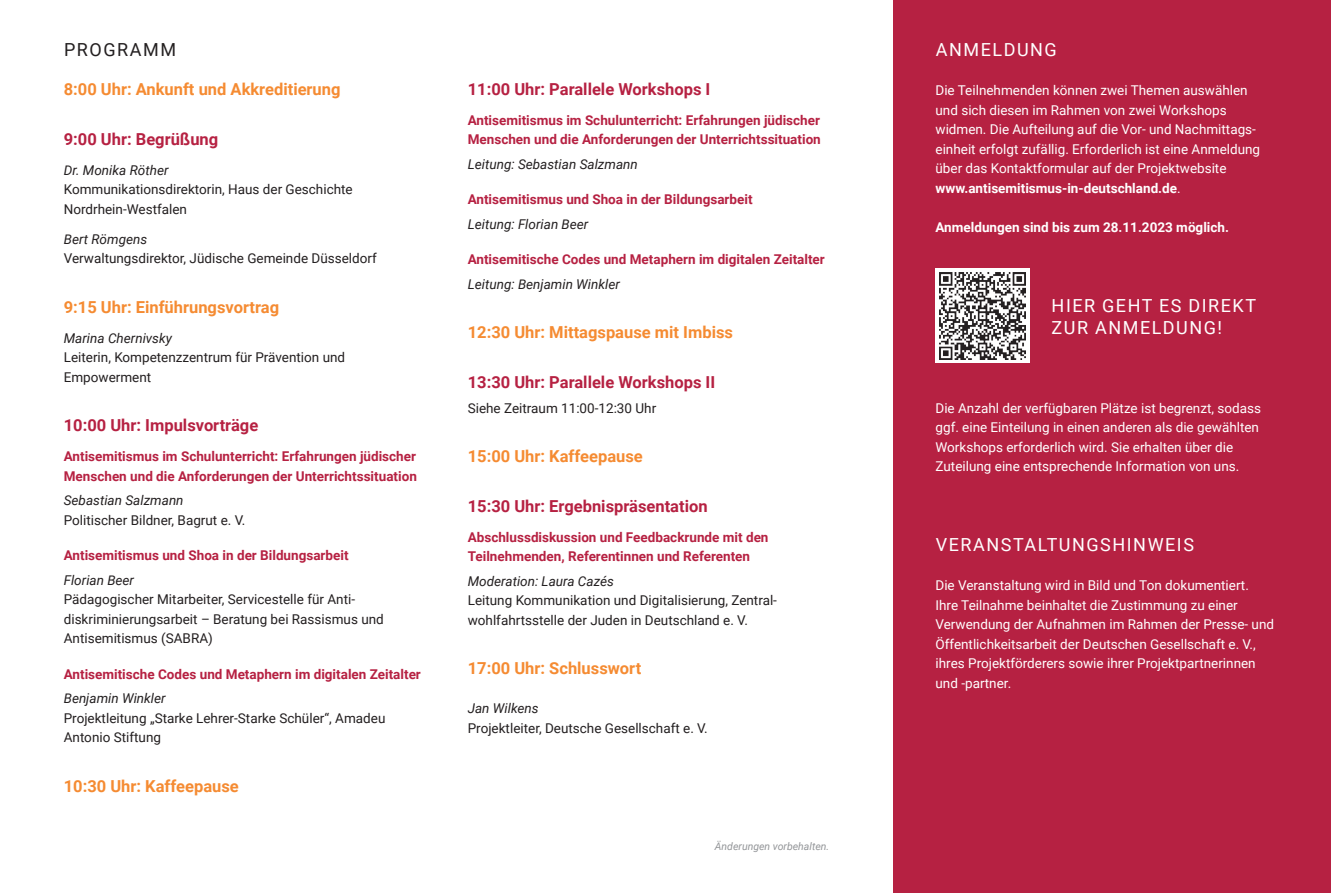
<style>
.page{position:relative;width:1331px;height:893px;background:#fff}
.page>*{position:absolute;margin:0;border:0;box-sizing:border-box;transform-origin:0 0}
.t1{font:18px/21.6px "Roboto";letter-spacing:.085em;color:#fff}
.t2{font:18px "Roboto";letter-spacing:.085em;color:#231f20}
.bold_weiss_im_Kasten{font:700 16.5px "Roboto";color:#f58b32}
.bold_weiss_im_Kasten-2{font:700 16.5px "Roboto";color:#b62142}
.t3{font:13.5px/19.5px "Roboto";color:#fff}
.t4{font:13.5px/19.5px "Roboto";color:#231f20}
.t5{font:700 13.5px/19.5px "Roboto";color:#b62142}
.t6{font:italic 13.5px "Roboto";color:#231f20}
.t7{font:700 13.5px "Roboto";color:#fff}
.t8{font:italic 10.5px "Roboto";color:#939598}
.s1{font-weight:700}
</style>
<div class="page">
<div style="left:893px;top:0;width:438px;height:893px;background:#b62142"></div>
<svg style="left:935px;top:269px;width:95px;height:94px;background:#e8e7e8"></svg>
<img style="left:940px;top:273px;width:86px;height:86px">
<h1 class="t2" style="left:64px;top:37px;width:114px">PROGRAMM</h1>
<p class="bold_weiss_im_Kasten" style="left:64px;top:78px;width:278px">8:00 Uhr: Ankunft und Akkreditierung</p>
<p class="bold_weiss_im_Kasten-2" style="left:64px;top:127px;width:156px">9:00 Uhr: Begrüßung</p>
<p class="t6" style="left:64px;top:160px;width:106px">Dr. Monika Röther</p>
<p class="t4" style="left:64px;top:179px;width:290px">Kommunikationsdirektorin, Haus der Geschichte<br>Nordrhein-Westfalen</p>
<p class="t6" style="left:64px;top:229px;width:85px">Bert Römgens</p>
<p class="t4" style="left:64px;top:248px;width:314px">Verwaltungsdirektor, Jüdische Gemeinde Düsseldorf</p>
<p class="bold_weiss_im_Kasten" style="left:64px;top:295px;width:217px">9:15 Uhr: Einführungsvortrag</p>
<p class="t6" style="left:64px;top:328px;width:110px">Marina Chernivsky</p>
<p class="t4" style="left:64px;top:347px;width:283px">Leiterin, Kompetenzzentrum für Prävention und<br>Empowerment</p>
<p class="bold_weiss_im_Kasten-2" style="left:64px;top:414px;width:196px">10:00 Uhr: Impulsvorträge</p>
<p class="t5" style="left:64px;top:446px;width:355px">Antisemitismus im Schulunterricht: Erfahrungen jüdischer<br>Menschen und die Anforderungen der Unterrichtssituation</p>
<p class="t6" style="left:64px;top:491px;width:121px">Sebastian Salzmann</p>
<p class="t4" style="left:64px;top:510px;width:183px">Politischer Bildner, Bagrut e. V.</p>
<p class="t5" style="left:64px;top:545px;width:286px">Antisemitismus und Shoa in der Bildungsarbeit</p>
<p class="t6" style="left:64px;top:571px;width:72px">Florian Beer</p>
<p class="t4" style="left:64px;top:589px;width:322px">Pädagogischer Mitarbeiter, Servicestelle für Anti&shy;diskriminierungsarbeit – Beratung bei Rassismus und<br>Antisemitismus (SABRA)</p>
<p class="t5" style="left:64px;top:663px;width:359px">Antisemitische Codes und Metaphern im digitalen Zeitalter</p>
<p class="t6" style="left:64px;top:689px;width:103px">Benjamin Winkler</p>
<p class="t4" style="left:64px;top:708px;width:323px">Projektleitung „Starke Lehrer-Starke Schüler“, Amadeu<br>Antonio Stiftung</p>
<p class="bold_weiss_im_Kasten" style="left:64px;top:774px;width:177px">10:30 Uhr: Kaffeepause</p>
<p class="bold_weiss_im_Kasten-2" style="left:468px;top:77px;width:244px">11:00 Uhr: Parallele Workshops I</p>
<p class="t5" style="left:468px;top:110px;width:355px">Antisemitismus im Schulunterricht: Erfahrungen jüdischer<br>Menschen und die Anforderungen der Unterrichtssituation</p>
<p class="t6" style="left:468px;top:155px;width:172px">Leitung: Sebastian Salzmann</p>
<p class="t5" style="left:468px;top:189px;width:286px">Antisemitismus und Shoa in der Bildungsarbeit</p>
<p class="t6" style="left:468px;top:215px;width:122px">Leitung: Florian Beer</p>
<p class="t5" style="left:468px;top:249px;width:359px">Antisemitische Codes und Metaphern im digitalen Zeitalter</p>
<p class="t6" style="left:468px;top:275px;width:154px">Leitung: Benjamin Winkler</p>
<p class="bold_weiss_im_Kasten" style="left:468px;top:321px;width:267px">12:30 Uhr: Mittagspause mit Imbiss</p>
<p class="bold_weiss_im_Kasten-2" style="left:468px;top:370px;width:249px">13:30 Uhr: Parallele Workshops II</p>
<p class="t4" style="left:468px;top:398px;width:190px">Siehe Zeitraum 11:00-12:30 Uhr</p>
<p class="bold_weiss_im_Kasten" style="left:468px;top:445px;width:177px">15:00 Uhr: Kaffeepause</p>
<p class="bold_weiss_im_Kasten-2" style="left:468px;top:494px;width:241px">15:30 Uhr: Ergebnispräsentation</p>
<p class="t5" style="left:468px;top:527px;width:302px">Abschlussdiskussion und Feedbackrunde mit den<br>Teilnehmenden, Referentinnen und Referenten</p>
<p class="t6" style="left:468px;top:572px;width:148px">Moderation: Laura Cazés</p>
<p class="t4" style="left:468px;top:590px;width:310px">Leitung Kommunikation und Digitalisierung, Zentral&shy;wohlfahrtsstelle der Juden in Deutschland e. V.</p>
<p class="bold_weiss_im_Kasten" style="left:468px;top:657px;width:175px">17:00 Uhr: Schlusswort</p>
<p class="t6" style="left:468px;top:699px;width:72px">Jan Wilkens</p>
<p class="t4" style="left:468px;top:718px;width:242px">Projektleiter, Deutsche Gesellschaft e. V.</p>
<p class="t8" style="left:715px;top:839px;width:116px">Änderungen vorbehalten.</p>
<h1 class="t1" style="left:936px;top:38px;width:123px">ANMELDUNG</h1>
<p class="t3" style="left:935px;top:80px;width:326px">Die Teilnehmenden können zwei Themen auswählen und sich diesen im Rahmen von zwei Workshops widmen. Die Aufteilung auf die Vor- und Nachmittags&shy;einheit erfolgt zufällig. Erforderlich ist eine Anmeldung über das Kontaktformular auf der Projektwebsite <span class="s1">www.antisemitismus-in-deutschland.de</span>.</p>
<p class="t7" style="left:935px;top:217px;width:295px">Anmeldungen sind bis zum 28.11.2023 möglich.</p>
<h1 class="t1" style="left:1052px;top:294px;width:206px">HIER GEHT ES DIREKT<br>ZUR ANMELDUNG!</h1>
<p class="t3" style="left:935px;top:398px;width:327px">Die Anzahl der verfügbaren Plätze ist begrenzt, sodass ggf. eine Einteilung in einen anderen als die gewählten Workshops erforderlich wird. Sie erhalten über die Zuteilung eine entsprechende Information von uns.</p>
<h1 class="t1" style="left:936px;top:533px;width:260px">VERANSTALTUNGSHINWEIS</h1>
<p class="t3" style="left:935px;top:575px;width:340px">Die Veranstaltung wird in Bild und Ton dokumentiert.<br>Ihre Teilnahme beinhaltet die Zustimmung zu einer Verwendung der Aufnahmen im Rahmen der Presse- und Öffentlichkeitsarbeit der Deutschen Gesellschaft e. V., ihres Projektförderers sowie ihrer Projektpartnerinnen und -partner.</p>
</div>
